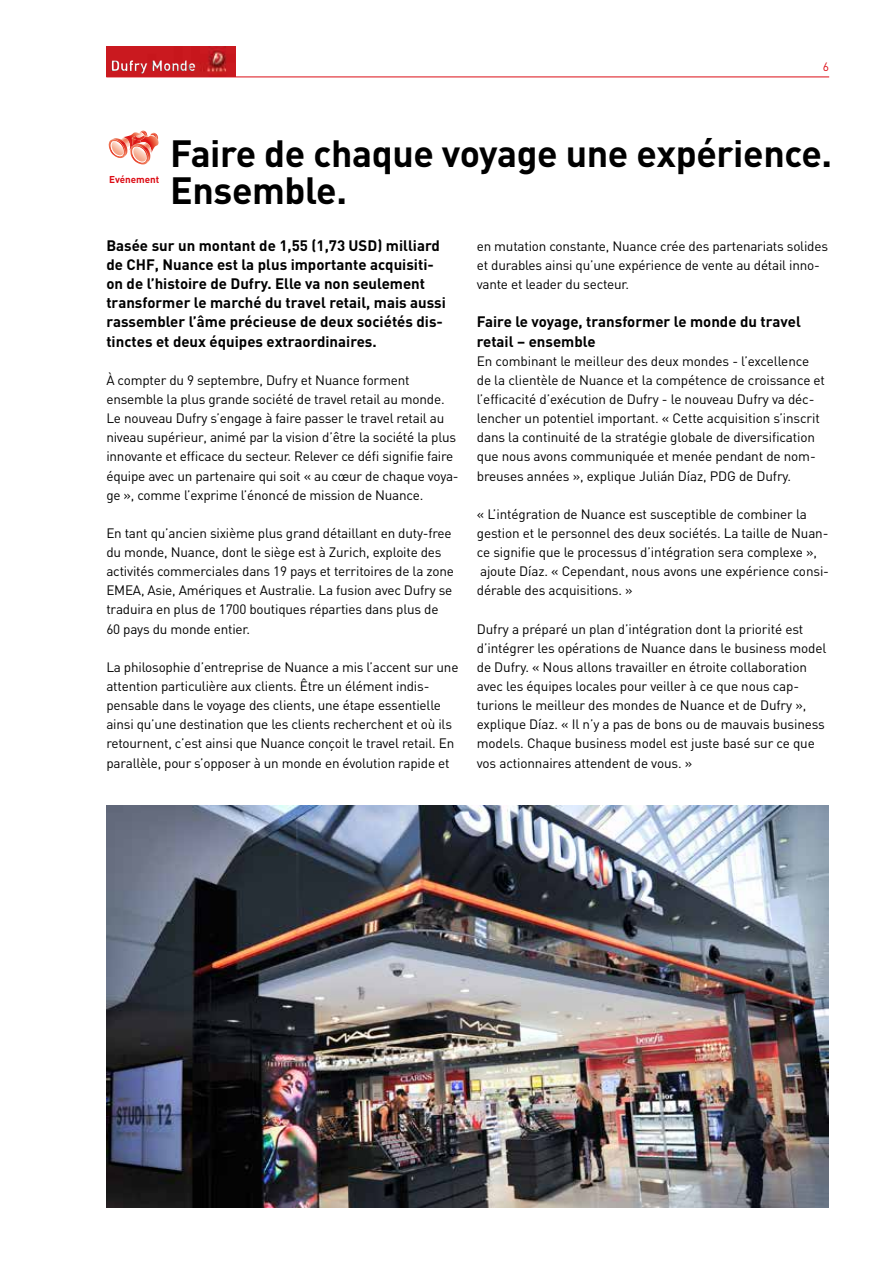
<style>
.page{position:relative;width:893px;height:1263px;background:#fff}
.page>*{position:absolute;margin:0;border:0;box-sizing:border-box;transform-origin:0 0}
.t1{font:700 37.5px/37.5px "DIN";letter-spacing:-.01em;color:#000}
.t2{font:700 15px/19.2px "DIN";color:#000}
.t3{font:700 14.7px "DIN";color:#fff}
.t4{font:13.5px/19.2px "DIN";letter-spacing:-.015em;color:#000}
.t5{font:12px "DIN";color:#dc0c15}
.t6{font:700 9.9px "DIN";color:#dc0c15}
</style>
<div class="page">
<hr style="left:106px;top:77px;width:723px;height:1px;background:#dc0c15">
<svg style="left:108px;top:130px;width:51px;height:35px"></svg>
<img style="left:106px;top:47px;width:130px;height:30px">
<div style="left:111px;top:58px;width:87px;height:17px;background:#c61c1f"></div>
<div style="left:110px;top:58px;width:85px;height:17px;background:#000;opacity:.75"></div>
<img style="left:106px;top:806px;width:723px;height:402px">
<p class="t3" style="left:110px;top:56px;width:87px">Dufry Monde</p>
<p class="t5" style="left:823px;top:59px;width:8px">6</p>
<p class="t6" style="left:109px;top:173px;width:52px">Evénement</p>
<h1 class="t1" style="left:170px;top:133px;width:664px">Faire de chaque voyage une expérience.<br>Ensemble.</h1>
<p class="t2" style="left:106px;top:235px;width:341px">Basée sur un montant de 1,55 (1,73 USD) milliard de CHF, Nuance est la plus importante acquisiti&shy;on de l’histoire de Dufry. Elle va non seulement transformer le marché du travel retail, mais aussi rassembler l’âme précieuse de deux sociétés dis&shy;tinctes et deux équipes extraordinaires.</p>
<p class="t4" style="left:106px;top:370px;width:354px">À compter du 9 septembre, Dufry et Nuance forment ensemble la plus grande société de travel retail au monde.<br>Le nouveau Dufry s’engage à faire passer le travel retail au niveau supérieur, animé par la vision d’être la société la plus innovante et efficace du secteur. Relever ce défi signifie faire équipe avec un partenaire qui soit « au cœur de chaque voya&shy;ge », comme l’exprime l’énoncé de mission de Nuance.</p>
<p class="t4" style="left:106px;top:523px;width:349px">En tant qu’ancien sixième plus grand détaillant en duty-free du monde, Nuance, dont le siège est à Zurich, exploite des activités commerciales dans 19 pays et territoires de la zone EMEA, Asie, Amériques et Australie. La fusion avec Dufry se traduira en plus de 1700 boutiques réparties dans plus de 60 pays du monde entier.</p>
<p class="t4" style="left:106px;top:657px;width:354px">La philosophie d’entreprise de Nuance a mis l’accent sur une attention particulière aux clients. Être un élément indis&shy;pensable dans le voyage des clients, une étape essentielle ainsi qu’une destination que les clients recherchent et où ils retournent, c’est ainsi que Nuance conçoit le travel retail. En parallèle, pour s’opposer à un monde en évolution rapide et</p>
<p class="t4" style="left:477px;top:236px;width:353px">en mutation constante, Nuance crée des partenariats solides et durables ainsi qu’une expérience de vente au détail inno&shy;vante et leader du secteur.</p>
<p class="t2" style="left:477px;top:312px;width:326px">Faire le voyage, transformer le monde du travel retail – ensemble</p>
<p class="t4" style="left:477px;top:351px;width:350px">En combinant le meilleur des deux mondes - l’excellence de la clientèle de Nuance et la compétence de croissance et l’efficacité d’exécution de Dufry - le nouveau Dufry va déc&shy;lencher un potentiel important. « Cette acquisition s’inscrit dans la continuité de la stratégie globale de diversification que nous avons communiquée et menée pendant de nom&shy;breuses années », explique Julián Díaz, PDG de Dufry.</p>
<p class="t4" style="left:477px;top:504px;width:354px">« L’intégration de Nuance est susceptible de combiner la gestion et le personnel des deux sociétés. La taille de Nuan&shy;ce signifie que le processus d’intégration sera complexe », ajoute Díaz. « Cependant, nous avons une expérience consi&shy;dérable des acquisitions. »</p>
<p class="t4" style="left:477px;top:619px;width:351px">Dufry a préparé un plan d’intégration dont la priorité est d’intégrer les opérations de Nuance dans le business model de Dufry. « Nous allons travailler en étroite collaboration avec les équipes locales pour veiller à ce que nous cap&shy;turions le meilleur des mondes de Nuance et de Dufry », explique Díaz. « Il n’y a pas de bons ou de mauvais business models. Chaque business model est juste basé sur ce que vos actionnaires attendent de vous. »</p>
</div>
